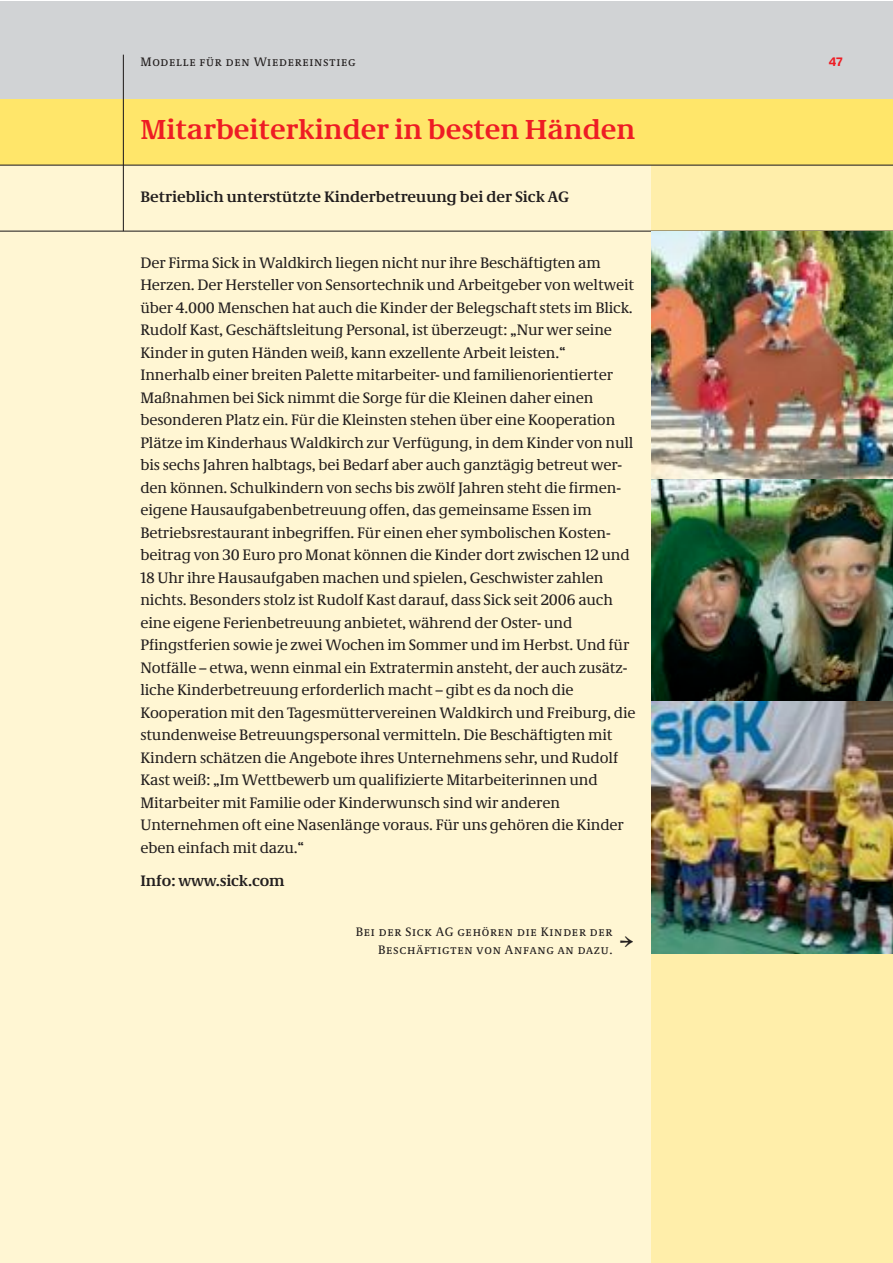
<style>
.page{position:relative;width:893px;height:1263px;background:#fff}
.page>*{position:absolute;margin:0;border:0;box-sizing:border-box;transform-origin:0 0}
.t1{font:700 28.5px "Neue Demos";color:#ee1c24}
.t2{font:15.75px/22.5px "Neue Demos";letter-spacing:-.01em;color:#231f1f}
.t3{font:700 15.75px "Neue Demos";color:#231f1f}
.t4{font:12.75px/18px "Neue Demos SC Os F";letter-spacing:.06em;color:#231f1f;text-align:right}
.t5{font:700 12.75px "Neue Praxis";color:#ee1c24}
</style>
<div class="page">
<div style="left:0;top:2px;width:892px;height:97px;background:#d1d3d5"></div>
<div style="left:0;top:99px;width:892px;height:1164px;background:#fff6d3"></div>
<div style="left:651px;top:99px;width:241px;height:1164px;background:#fea"></div>
<div style="left:0;top:99px;width:892px;height:66px;background:#ffe66a"></div>
<hr style="left:0;top:165px;width:892px;height:1px;background:#231f1f">
<hr style="left:123px;top:55px;width:1px;height:176px;background:#231f1f">
<hr style="left:0;top:231px;width:892px;height:1px;background:#231f1f">
<img style="left:651px;top:232px;width:241px;height:470px">
<img style="left:651px;top:479px;width:241px;height:222px">
<img style="left:651px;top:702px;width:241px;height:252px">
<p class="t4" style="left:140px;top:53px;width:217px">Modelle für den Wiedereinstieg</p>
<h1 class="t1" style="left:140px;top:112px;width:496px">Mitarbeiterkinder in besten Händen</h1>
<p class="t3" style="left:140px;top:187px;width:430px">Betrieblich unterstützte Kinderbetreuung bei der Sick AG</p>
<p class="t2" style="left:140px;top:251px;width:497px">Der Firma Sick in Waldkirch liegen nicht nur ihre Beschäftigten am Herzen. Der Hersteller von Sensortechnik und Arbeitgeber von weltweit über 4.000 Menschen hat auch die Kinder der Belegschaft stets im Blick.<br>Rudolf Kast, Geschäftsleitung Personal, ist überzeugt: „Nur wer seine Kinder in guten Händen weiß, kann exzellente Arbeit leisten.“ Innerhalb einer breiten Palette mitarbeiter- und familienorientierter Maßnahmen bei Sick nimmt die Sorge für die Kleinen daher einen besonderen Platz ein. Für die Kleinsten stehen über eine Kooperation Plätze im Kinderhaus Waldkirch zur Verfügung, in dem Kinder von null bis sechs Jahren halbtags, bei Bedarf aber auch ganztägig betreut wer&shy;den können. Schulkindern von sechs bis zwölf Jahren steht die firmen&shy;eigene Hausaufgabenbetreuung offen, das gemeinsame Essen im Betriebsrestaurant inbegriffen. Für einen eher symbolischen Kosten&shy;beitrag von 30 Euro pro Monat können die Kinder dort zwischen 12 und 18 Uhr ihre Hausaufgaben machen und spielen, Geschwister zahlen nichts. Besonders stolz ist Rudolf Kast darauf, dass Sick seit 2006 auch eine eigene Ferienbetreuung anbietet, während der Oster- und Pfingstferien sowie je zwei Wochen im Sommer und im Herbst. Und für Notfälle – etwa, wenn einmal ein Extratermin ansteht, der auch zusätz&shy;liche Kinderbetreuung erforderlich macht – gibt es da noch die Kooperation mit den Tagesmüttervereinen Waldkirch und Freiburg, die stundenweise Betreuungspersonal vermitteln. Die Beschäftigten mit Kindern schätzen die Angebote ihres Unternehmens sehr, und Rudolf Kast weiß: „Im Wettbewerb um qualifizierte Mitarbeiterinnen und Mitarbeiter mit Familie oder Kinderwunsch sind wir anderen Unternehmen oft eine Nasenlänge voraus. Für uns gehören die Kinder eben einfach mit dazu.“</p>
<p class="t3" style="left:140px;top:872px;width:146px">Info: www.sick.com</p>
<p class="t4" style="left:356px;top:922px;width:258px">Bei der Sick AG gehören die Kinder der<br>Beschäftigten von Anfang an dazu.</p>
<p class="t4" style="left:620px;top:931px;width:15px">ƒ</p>
<p class="t5" style="left:828px;top:54px;width:15px">47</p>
</div>
